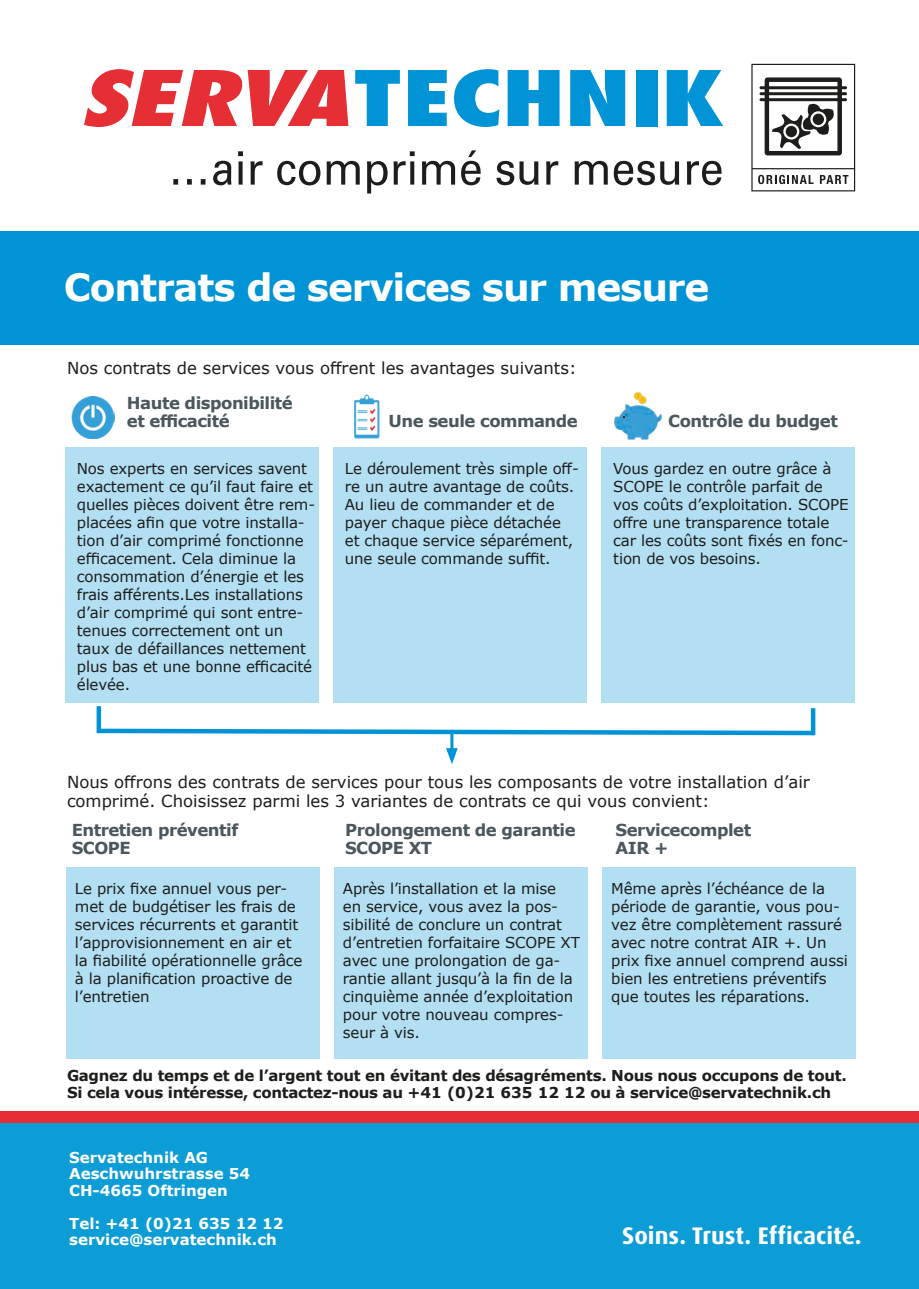
<style>
.page{position:relative;width:919px;height:1289px;background:#fff}
.page>*{position:absolute;margin:0;border:0;box-sizing:border-box;transform-origin:0 0}
.t1{font:700 37.5px "Verdana";letter-spacing:-.03em;color:#fff}
.t2{font:700 24px "Dax Pro";color:#fff}
.t3{font:16.5px/19.8px "Verdana";color:#1d1d1b}
.t4{font:700 16.5px/18px "Verdana";letter-spacing:-.03em;color:#4a575d}
.t5{font:15px/18px "Verdana";letter-spacing:-.01em;color:#1d1d1b}
.t6{font:700 15px/16.5px "Verdana";letter-spacing:-.02em;color:#1d1d1b}
.t7{font:700 15px/16.5px "Verdana";color:#fff}
</style>
<div class="page">
<div style="left:0;top:1110px;width:918px;height:13px;background:#e62e35"></div>
<div style="left:0;top:1123px;width:918px;height:165px;background:#0c9dd6"></div>
<div style="left:65px;top:447px;width:254px;height:255px;background:#b3dff3"></div>
<div style="left:333px;top:447px;width:254px;height:255px;background:#b3dff3"></div>
<div style="left:601px;top:447px;width:254px;height:255px;background:#b3dff3"></div>
<img style="left:614px;top:391px;width:48px;height:49px">
<img style="left:71px;top:396px;width:44px;height:43px">
<img style="left:354px;top:394px;width:26px;height:45px">
<div style="left:66px;top:867px;width:254px;height:191px;background:#b3dff3"></div>
<div style="left:334px;top:867px;width:254px;height:191px;background:#b3dff3"></div>
<div style="left:602px;top:867px;width:254px;height:191px;background:#b3dff3"></div>
<hr style="left:450px;top:731px;width:3px;height:22px;background:#0094d7">
<svg style="left:446px;top:748px;width:11px;height:16px"></svg>
<svg style="left:96px;top:726px;width:720px;height:11px"></svg>
<hr style="left:97px;top:706px;width:4px;height:27px;background:#0094d7">
<div style="left:810px;top:708px;width:5px;height:27px;background:#0094d7"></div>
<div style="left:0;top:231px;width:918px;height:114px;background:#0094d7"></div>
<svg style="left:751px;top:64px;width:104px;height:127px"></svg>
<svg style="left:355px;top:70px;width:45px;height:56px"></svg>
<svg style="left:408px;top:70px;width:38px;height:56px;background:#23a2dc"></svg>
<svg style="left:454px;top:69px;width:45px;height:58px"></svg>
<svg style="left:507px;top:70px;width:52px;height:56px;background:#28a4dd"></svg>
<svg style="left:570px;top:70px;width:55px;height:56px;background:#26a4dd"></svg>
<div style="left:636px;top:70px;width:21px;height:56px;background:#0094d7"></div>
<svg style="left:666px;top:70px;width:57px;height:56px"></svg>
<svg style="left:84px;top:69px;width:264px;height:58px"></svg>
<svg style="left:173px;top:179px;width:32px;height:6px"></svg>
<svg style="left:213px;top:161px;width:18px;height:24px"></svg>
<svg style="left:238px;top:151px;width:5px;height:34px"></svg>
<svg style="left:250px;top:161px;width:12px;height:24px"></svg>
<svg style="left:277px;top:161px;width:43px;height:24px"></svg>
<svg style="left:326px;top:161px;width:34px;height:24px"></svg>
<svg style="left:367px;top:161px;width:20px;height:32px"></svg>
<svg style="left:393px;top:151px;width:21px;height:34px"></svg>
<svg style="left:422px;top:161px;width:33px;height:24px"></svg>
<svg style="left:461px;top:150px;width:20px;height:35px"></svg>
<svg style="left:496px;top:161px;width:42px;height:24px"></svg>
<svg style="left:546px;top:161px;width:12px;height:24px"></svg>
<svg style="left:574px;top:161px;width:33px;height:24px"></svg>
<svg style="left:613px;top:161px;width:66px;height:24px"></svg>
<svg style="left:686px;top:161px;width:35px;height:24px"></svg>
<h1 class="t1" style="left:64px;top:261px;width:647px">Contrats de services sur mesure</h1>
<p class="t3" style="left:67px;top:358px;width:511px">Nos contrats de services vous offrent les avantages suivants:</p>
<p class="t4" style="left:127px;top:394px;width:167px">Haute disponibilité et efficacité</p>
<p class="t4" style="left:388px;top:412px;width:191px">Une seule commande</p>
<p class="t4" style="left:668px;top:412px;width:171px">Contrôle du budget</p>
<p class="t5" style="left:77px;top:459px;width:240px">Nos experts en services savent exactement ce qu’il faut faire et quelles pièces doivent être rem&shy;placées afin que votre installa&shy;tion d’air comprimé fonctionne efficacement. Cela diminue la consommation d’énergie et les frais afférents.Les installations d’air comprimé qui sont entre&shy;tenues correctement ont un taux de défaillances nettement plus bas et une bonne efficacité élevée.</p>
<p class="t5" style="left:345px;top:459px;width:235px">Le déroulement très simple off&shy;re un autre avantage de coûts.<br>Au lieu de commander et de payer chaque pièce détachée et chaque service séparément, une seule commande suffit.</p>
<p class="t5" style="left:613px;top:459px;width:237px">Vous gardez en outre grâce à<br>SCOPE le contrôle parfait de vos coûts d’exploitation. SCOPE offre une transparence totale car les coûts sont fixés en fonc&shy;tion de vos besoins.</p>
<p class="t3" style="left:67px;top:771px;width:744px">Nous offrons des contrats de services pour tous les composants de votre installation d’air comprimé. Choisissez parmi les 3 variantes de contrats ce qui vous convient:</p>
<p class="t4" style="left:72px;top:821px;width:168px">Entretien préventif<br>SCOPE</p>
<p class="t4" style="left:345px;top:821px;width:232px">Prolongement de garantie<br>SCOPE XT</p>
<p class="t4" style="left:615px;top:820px;width:137px">Servicecomplet<br>AIR +</p>
<p class="t5" style="left:75px;top:879px;width:229px">Le prix fixe annuel vous per&shy;met de budgétiser les frais de services récurrents et garantit l’approvisionnement en air et la fiabilité opérationnelle grâce à la planification proactive de l’entretien</p>
<p class="t5" style="left:343px;top:879px;width:238px">Après l’installation et la mise<br>en service, vous avez la pos&shy;sibilité de conclure un contrat d’entretien forfaitaire SCOPE XT avec une prolongation de ga&shy;rantie allant jusqu’à la fin de la cinquième année d’exploitation pour votre nouveau compres&shy;seur à vis.</p>
<p class="t5" style="left:611px;top:879px;width:238px">Même après l’échéance de la période de garantie, vous pou&shy;vez être complètement rassuré avec notre contrat AIR +. Un prix fixe annuel comprend aussi bien les entretiens préventifs que toutes les réparations.</p>
<p class="t6" style="left:67px;top:1067px;width:781px">Gagnez du temps et de l’argent tout en évitant des désagréments. Nous nous occupons de tout.<br>Si cela vous intéresse, contactez-nous au +41 (0)21 635 12 12 ou à service@servatechnik.ch</p>
<p class="t7" style="left:69px;top:1148px;width:182px">Servatechnik AG<br>Aeschwuhrstrasse 54<br>CH-4665 Oftringen</p>
<p class="t7" style="left:69px;top:1214px;width:216px">Tel: +41 (0)21 635 12 12 service@servatechnik.ch</p>
<h2 class="t2" style="left:622px;top:1219px;width:241px">Soins. Trust. Efficacité.</h2>
</div>
